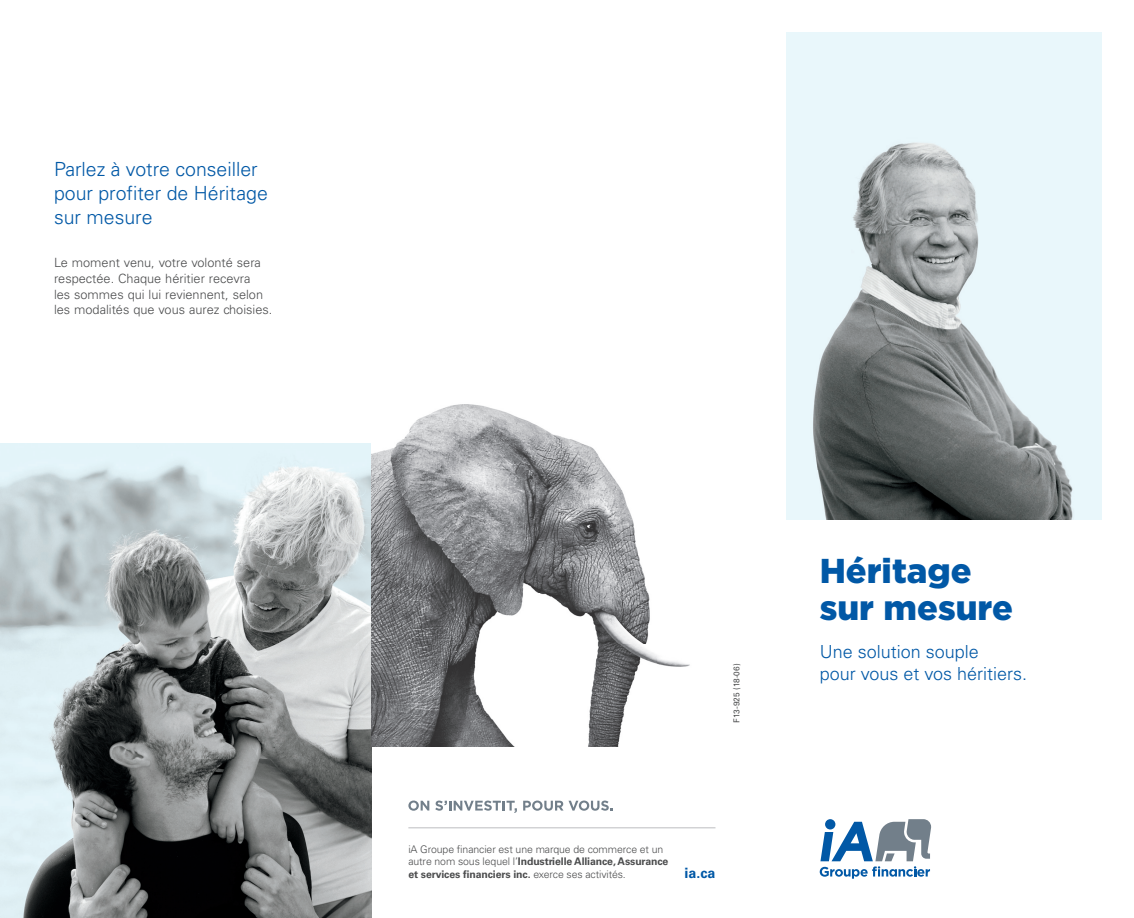
<style>
.page{position:relative;width:1134px;height:918px;background:#fff}
.page>*{position:absolute;margin:0;border:0;box-sizing:border-box;transform-origin:0 0}
.t1{font:900 34.5px/37.5px "Gotham";color:#0158a6}
.t2{font:300 19.5px/24px "Univers";color:#0158a6}
.t3{font:300 18px/22.5px "Univers";color:#0158a6}
.t4{font:700 14.25px "Univers";color:#0158a6}
.t5{font:300 12.75px/15.8px "Univers";color:#4b4c4d}
.t6{font:300 10.5px/12.8px "Univers";letter-spacing:-.01em;color:#4b4c4d}
.t7{font:8.25px "Univers";color:#4b4c4d}
.s1{font-weight:700}
</style>
<div class="page">
<img style="left:0;top:444px;width:371px;height:474px">
<svg style="left:820px;top:819px;width:111px;height:60px"></svg>
<img style="left:371px;top:404px;width:319px;height:343px">
<svg style="left:408px;top:801px;width:21px;height:10px"></svg>
<svg style="left:435px;top:801px;width:82px;height:12px"></svg>
<svg style="left:523px;top:801px;width:90px;height:10px"></svg>
<hr style="left:408px;top:827px;width:308px;height:1px;background:#bcbdc0">
<img style="left:786px;top:32px;width:316px;height:487px">
<h2 class="t2" style="left:54px;top:158px;width:215px">Parlez à votre conseiller pour profiter de Héritage sur mesure</h2>
<p class="t5" style="left:54px;top:255px;width:220px">Le moment venu, votre volonté sera respectée. Chaque héritier recevra<br>les sommes qui lui reviennent, selon les modalités que vous aurez choisies.</p>
<p class="t7" style="left:732px;top:723px;width:60px;rotate:-90deg">F13-925 (18-06)</p>
<p class="t6" style="left:408px;top:842px;width:262px">iA Groupe financier est une marque de commerce et un autre nom sous lequel l’<span class="s1">Industrielle Alliance, Assurance et services financiers inc.</span> exerce ses activités.</p>
<h3 class="t4" style="left:685px;top:865px;width:32px">ia.ca</h3>
<h1 class="t1" style="left:820px;top:551px;width:195px">Héritage sur mesure</h1>
<h3 class="t3" style="left:820px;top:640px;width:209px">Une solution souple<br>pour vous et vos héritiers.</h3>
</div>
